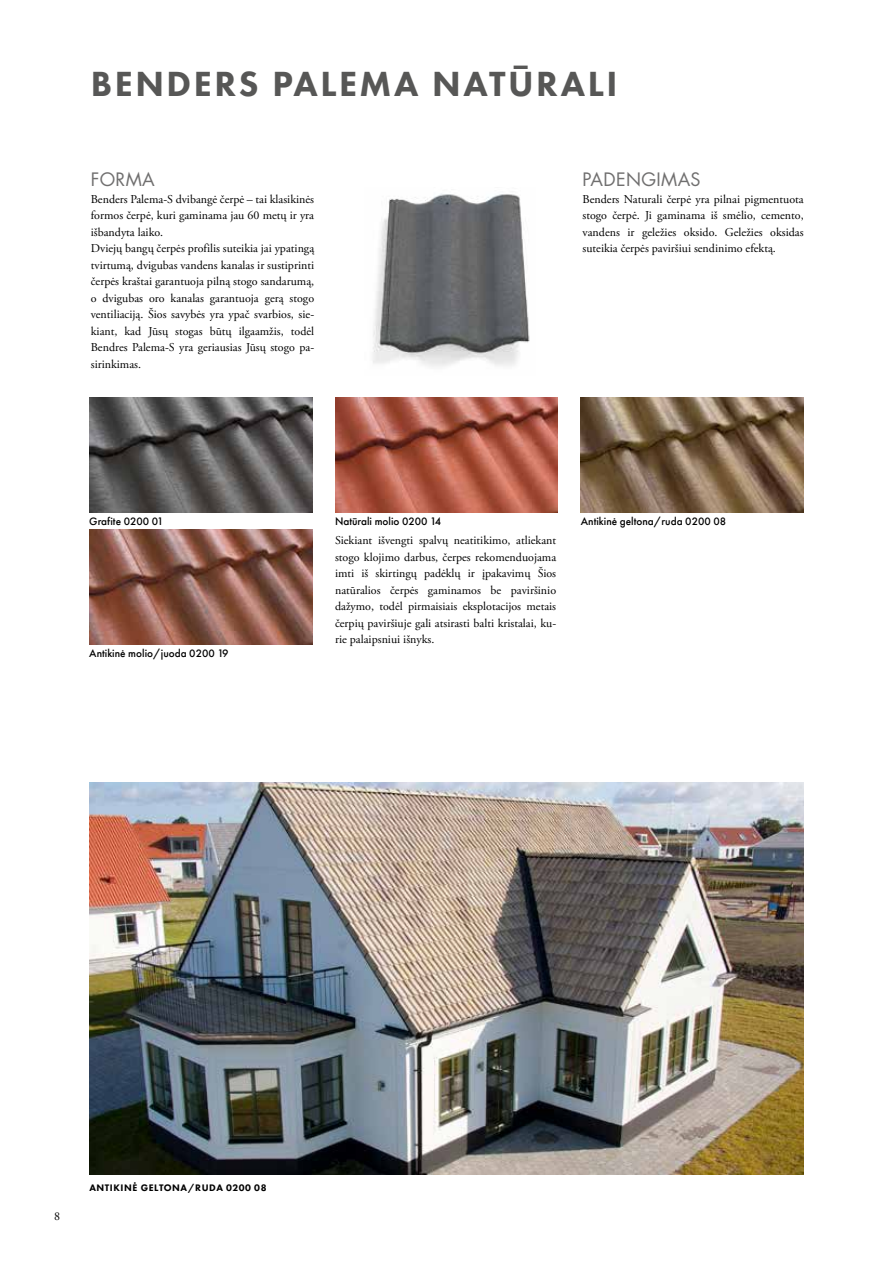
<style>
.page{position:relative;width:893px;height:1263px;background:#fff}
.page>*{position:absolute;margin:0;border:0;box-sizing:border-box;transform-origin:0 0}
.t1{font:36px "Futura PT Heavy";letter-spacing:.07em;color:#575756}
.t2{font:18px "Futura Std";letter-spacing:.02em;color:#706f6f}
.t3{font:12px/16.5px "Adobe Garamond Pro";color:#000;text-align:justify}
.t4{font:11.25px "Futura PT Medium";color:#000}
.t5{font:9.75px "Futura PT Heavy";letter-spacing:.06em;color:#000}
</style>
<div class="page">
<img style="left:89px;top:782px;width:715px;height:392px">
<img style="left:89px;top:397px;width:223px;height:115px">
<img style="left:335px;top:397px;width:223px;height:115px">
<img style="left:581px;top:397px;width:223px;height:115px">
<img style="left:89px;top:529px;width:223px;height:115px">
<img style="left:373px;top:193px;width:157px;height:174px">
<h1 class="t1" style="left:91px;top:61px;width:528px">BENDERS PALEMA NATŪRALI</h1>
<h2 class="t2" style="left:91px;top:168px;width:66px">FORMA</h2>
<p class="t3" style="left:91px;top:191px;width:225px;text-align:left">Benders Palema-S dvibangė čerpė – tai klasikinės formos čerpė, kuri gaminama jau 60 metų ir yra išbandyta laiko.<br>Dviejų bangų čerpės profilis suteikia jai ypatingą tvirtumą, dvigubas vandens kanalas ir sustiprinti čerpės kraštai garantuoja pilną stogo sandarumą, o dvigubas oro kanalas garantuoja gerą stogo ventiliaciją. Šios savybės yra ypač svarbios, sie&shy;kiant, kad Jūsų stogas būtų ilgaamžis, todėl Bendres Palema-S yra geriausias Jūsų stogo pa&shy;sirinkimas.</p>
<h2 class="t2" style="left:583px;top:168px;width:120px">PADENGIMAS</h2>
<p class="t3" style="left:583px;top:191px;width:223px">Benders Naturali čerpė yra pilnai pigmentuota stogo čerpė. Ji gaminama iš smėlio, cemento, vandens ir geležies oksido. Geležies oksidas suteikia čerpės paviršiui sendinimo efektą.</p>
<p class="t4" style="left:89px;top:514px;width:76px">Grafite 0200 01</p>
<p class="t4" style="left:335px;top:514px;width:108px">Natūrali molio 0200 14</p>
<p class="t4" style="left:581px;top:514px;width:147px">Antikinė geltona/ruda 0200 08</p>
<p class="t4" style="left:89px;top:646px;width:141px">Antikinė molio/juoda 0200 19</p>
<p class="t3" style="left:335px;top:533px;width:223px">Siekiant išvengti spalvų neatitikimo, atliekant stogo klojimo darbus, čerpes rekomenduojama imti iš skirtingų padėklų ir įpakavimų Šios natūralios čerpės gaminamos be paviršinio dažymo, todėl pirmaisiais eksplotacijos metais čerpių paviršiuje gali atsirasti balti kristalai, ku&shy;rie palaipsniui išnyks.</p>
<p class="t3" style="left:54px;top:1208px;width:7px">8</p>
<p class="t5" style="left:89px;top:1181px;width:179px">ANTIKINĖ GELTONA/RUDA 0200 08</p>
</div>
